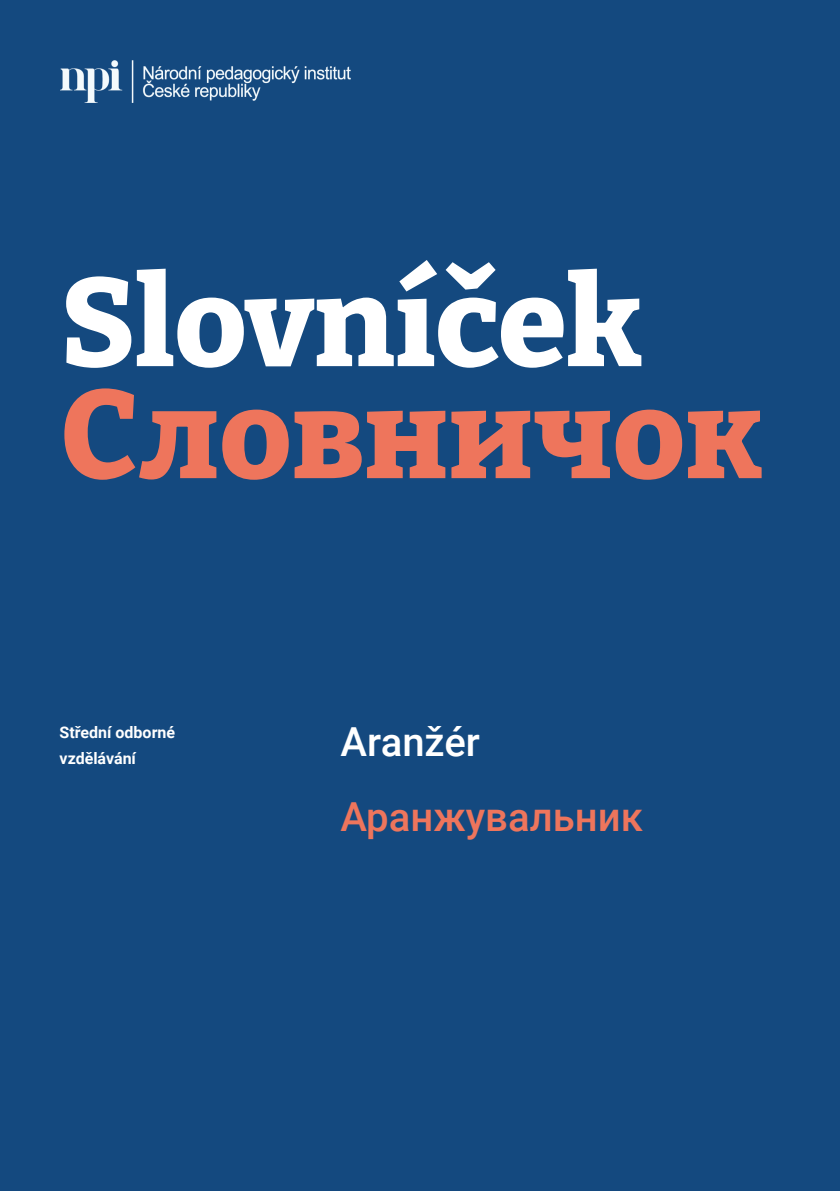
<style>
.page{position:relative;width:840px;height:1191px;background:#fff}
.page>*{position:absolute;margin:0;border:0;box-sizing:border-box;transform-origin:0 0}
.t1{font:800 124.6px "Bitter";color:#fff}
.t2{font:800 124.6px "Bitter";color:#ee755c}
.t3{font:500 40px "Roboto";color:#ee755c}
.t4{font:500 40px "Roboto";color:#fff}
.t5{font:700 16px/26px "Roboto";color:#fff}
</style>
<div class="page">
<div style="left:0;top:0;width:839px;height:1191px;background:#14497f"></div>
<img style="left:60px;top:60px;width:290px;height:42px">
<h1 class="t1" style="left:60px;top:244px;width:583px">Slovníček</h1>
<h1 class="t2" style="left:60px;top:355px;width:703px">Словничок</h1>
<p class="t5" style="left:60px;top:718px;width:117px">Střední odborné vzdělávání</p>
<h2 class="t4" style="left:340px;top:713px;width:141px">Aranžér</h2>
<h2 class="t3" style="left:340px;top:789px;width:304px">Аранжувальник</h2>
</div>
